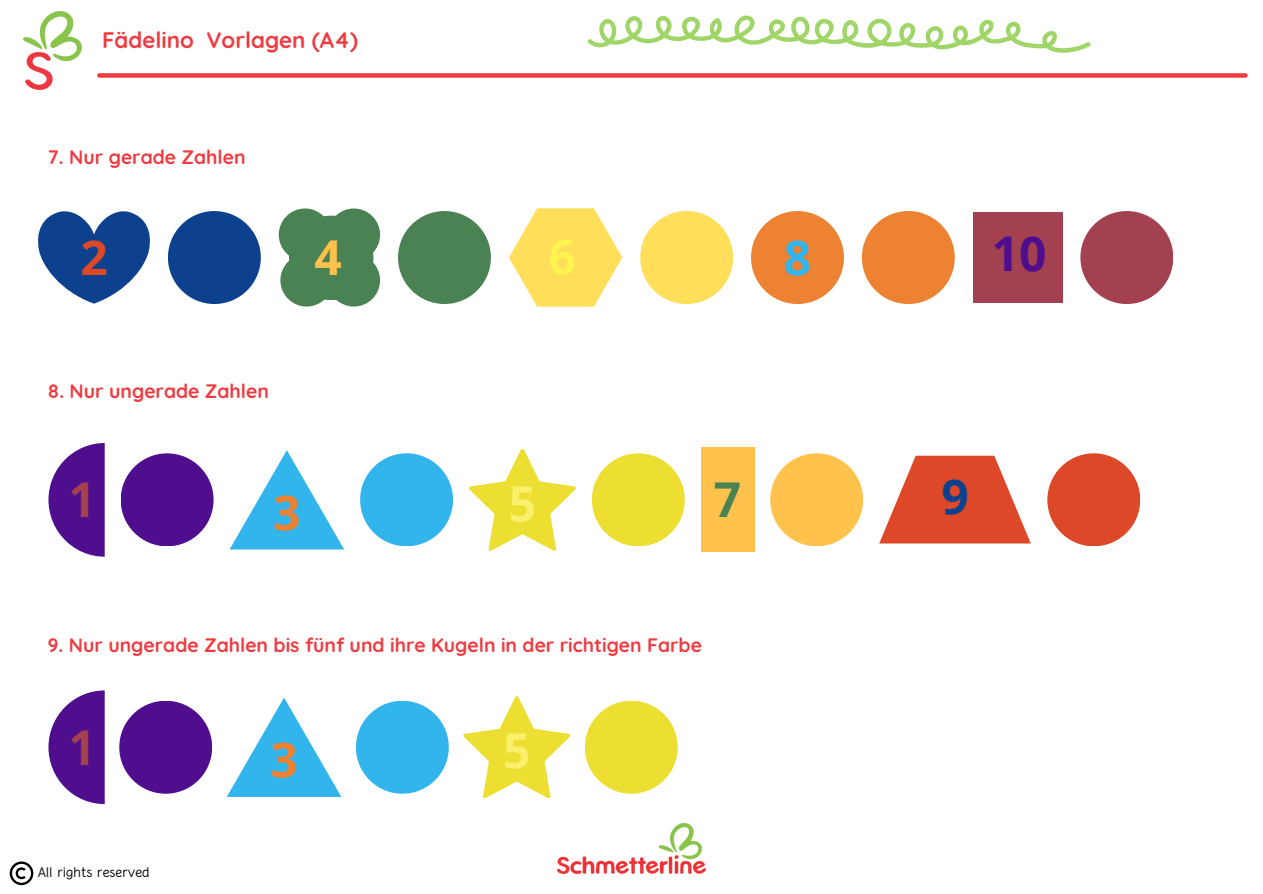
<style>
.page{position:relative;width:1263px;height:894px;background:#fff}
.page>*{position:absolute;margin:0;border:0;box-sizing:border-box;transform-origin:0 0}
.t1{font:700 48px "Open Sans";color:#a34151}
.t2{font:700 48px "Open Sans";color:#ec8232}
.t3{font:700 48px "Open Sans";color:#faf06b}
.t4{font:700 48px "Open Sans";color:#4e0e8d}
.t5{font:700 48px "Open Sans";color:#dd4928}
.t6{font:700 48px "Open Sans";color:#ffc34d}
.t7{font:700 48px "Open Sans";color:#fff34f}
.t8{font:700 48px "Open Sans";color:#32b4ec}
.t9{font:700 48px "Open Sans";color:#4a8253}
.t10{font:700 48px "Open Sans";color:#0e418d}
.t11{font:700 22.35px "Quicksand";color:#ed3b41}
.t12{font:700 19.35px "Quicksand";color:#ed3b41}
.t13{font:12.15px "Crusoe Text";color:#000}
</style>
<div class="page">
<svg style="left:48px;top:443px;width:57px;height:113px"></svg>
<svg style="left:230px;top:450px;width:114px;height:99px"></svg>
<svg style="left:469px;top:449px;width:107px;height:101px"></svg>
<div style="left:99px;top:73px;width:1146px;height:5px;background:#ed3b41"></div>
<svg style="left:588px;top:16px;width:503px;height:37px"></svg>
<svg style="left:10px;top:861px;width:23px;height:23px"></svg>
<div style="left:360px;top:453px;width:93px;height:93px;background:#32b4ec;border-radius:50%"></div>
<div style="left:592px;top:453px;width:93px;height:93px;background:#ecdf32;border-radius:50%"></div>
<div style="left:121px;top:453px;width:93px;height:93px;background:#4e0e8d;border-radius:50%"></div>
<svg style="left:38px;top:211px;width:112px;height:92px"></svg>
<div style="left:168px;top:211px;width:93px;height:93px;background:#0e418d;border-radius:50%"></div>
<div style="left:289px;top:215px;width:84px;height:85px;background:#4a8253;border-radius:50%"></div>
<div style="left:328px;top:208px;width:52px;height:53px;background:#4a8253;border-radius:50%"></div>
<div style="left:279px;top:208px;width:52px;height:53px;background:#4a8253;border-radius:50%"></div>
<div style="left:280px;top:254px;width:53px;height:52px;background:#4a8253;border-radius:50%"></div>
<div style="left:328px;top:254px;width:52px;height:52px;background:#4a8253;border-radius:50%"></div>
<div style="left:398px;top:211px;width:93px;height:93px;background:#4a8253;border-radius:50%"></div>
<div style="left:640px;top:211px;width:93px;height:93px;background:#ffde59;border-radius:50%"></div>
<svg style="left:509px;top:208px;width:113px;height:98px"></svg>
<div style="left:862px;top:211px;width:93px;height:93px;background:#ec8232;border-radius:50%"></div>
<div style="left:751px;top:211px;width:93px;height:93px;background:#ec8232;border-radius:50%"></div>
<div style="left:1080px;top:211px;width:93px;height:93px;background:#a34151;border-radius:50%"></div>
<div style="left:973px;top:212px;width:89px;height:90px;background:#a34151"></div>
<div style="left:770px;top:453px;width:93px;height:93px;background:#ffc34d;border-radius:50%"></div>
<div style="left:701px;top:448px;width:53px;height:103px;background:#ffc34d"></div>
<div style="left:1047px;top:453px;width:93px;height:93px;background:#dd4928;border-radius:50%"></div>
<svg style="left:879px;top:455px;width:152px;height:88px"></svg>
<svg style="left:48px;top:690px;width:57px;height:113px"></svg>
<svg style="left:227px;top:697px;width:114px;height:99px"></svg>
<svg style="left:463px;top:696px;width:108px;height:102px"></svg>
<div style="left:356px;top:700px;width:93px;height:93px;background:#32b4ec;border-radius:50%"></div>
<div style="left:585px;top:700px;width:93px;height:93px;background:#ecdf32;border-radius:50%"></div>
<div style="left:119px;top:700px;width:93px;height:93px;background:#4e0e8d;border-radius:50%"></div>
<img style="left:23px;top:11px;width:59px;height:78px">
<img style="left:558px;top:823px;width:147px;height:49px">
<p class="t11" style="left:102px;top:26px;width:257px">Fädelino Vorlagen (A4)</p>
<p class="t12" style="left:48px;top:144px;width:199px">7. Nur gerade Zahlen</p>
<p class="t5" style="left:80px;top:223px;width:29px">2</p>
<p class="t6" style="left:314px;top:224px;width:29px">4</p>
<p class="t7" style="left:549px;top:223px;width:29px">6</p>
<p class="t8" style="left:784px;top:223px;width:29px">8</p>
<p class="t4" style="left:992px;top:220px;width:56px">10</p>
<p class="t12" style="left:48px;top:379px;width:223px">8. Nur ungerade Zahlen</p>
<p class="t1" style="left:68px;top:466px;width:29px">1</p>
<p class="t2" style="left:273px;top:478px;width:29px">3</p>
<p class="t3" style="left:509px;top:469px;width:29px">5</p>
<p class="t9" style="left:714px;top:466px;width:29px">7</p>
<p class="t10" style="left:941px;top:463px;width:29px">9</p>
<p class="t12" style="left:48px;top:632px;width:655px">9. Nur ungerade Zahlen bis fünf und ihre Kugeln in der richtigen Farbe</p>
<p class="t1" style="left:68px;top:713px;width:29px">1</p>
<p class="t2" style="left:270px;top:725px;width:29px">3</p>
<p class="t3" style="left:503px;top:716px;width:29px">5</p>
<p class="t13" style="left:38px;top:863px;width:113px">All rights reserved</p>
</div>
